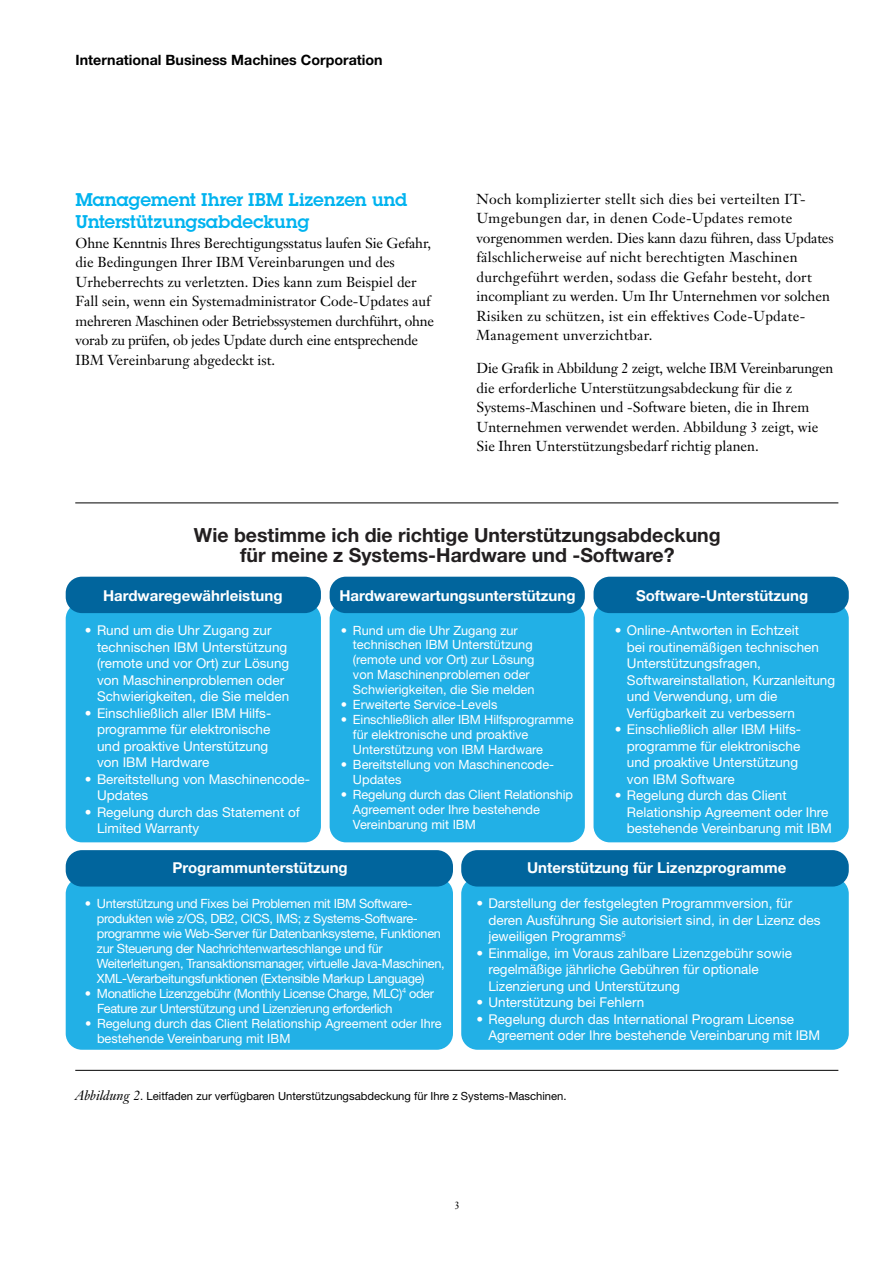
<style>
.page{position:relative;width:893px;height:1263px;background:#fff}
.page>*{position:absolute;margin:0;border:0;box-sizing:border-box;transform-origin:0 0}
.t1{font:700 19.5px/19.5px "Helvetica Neue";color:#221f20;text-align:center}
.t2{font:18px/22.5px "Lubalin Demifor IBM";color:#00b3ef}
.t3{font:700 15px "Helvetica Neue";color:#fff}
.t4{font:14.25px/19.5px "Janson Text LT Pro";color:#000}
.t5{font:14.25px/19.5px "Janson Text LT Pro";letter-spacing:.02em;color:#000}
.t6{font:700 14.25px "Helvetica Neue";color:#000}
.t7{font:13.5px/16.5px "Helvetica Neue";color:#fff}
.t8{font:12.75px/15px "Helvetica Neue";color:#fff}
.t9{font:12.75px/15px "Helvetica Neue";letter-spacing:-.02em;color:#fff}
.t10{font:11.25px "Helvetica Neue";color:#000}
.t11{font:10.5px "Janson Text LT Pro";color:#000}
.s1{font-family:"Janson Text LT Pro";font-style:italic;font-size:13.5px}
</style>
<div class="page">
<div style="left:66px;top:877px;width:387px;height:173px;background:#22b0e6;border-radius:16px"></div>
<div style="left:461px;top:877px;width:388px;height:173px;background:#22b0e6;border-radius:16px"></div>
<div style="left:66px;top:603px;width:255px;height:239px;background:#22b0e6;border-radius:16px"></div>
<div style="left:593px;top:603px;width:256px;height:239px;background:#22b0e6;border-radius:16px"></div>
<div style="left:330px;top:603px;width:255px;height:239px;background:#22b0e6;border-radius:16px"></div>
<div style="left:66px;top:577px;width:255px;height:36px;background:#01659d;border-radius:16px"></div>
<div style="left:593px;top:577px;width:256px;height:36px;background:#01659d;border-radius:16px"></div>
<div style="left:330px;top:577px;width:255px;height:36px;background:#01659d;border-radius:16px"></div>
<div style="left:66px;top:850px;width:387px;height:36px;background:#01659d;border-radius:16px"></div>
<div style="left:461px;top:850px;width:388px;height:36px;background:#01659d;border-radius:16px"></div>
<hr style="left:75px;top:1070px;width:763px;height:1px;background:#000">
<hr style="left:75px;top:502px;width:763px;height:1px;background:#000">
<p class="t6" style="left:76px;top:51px;width:309px">International Business Machines Corporation</p>
<h2 class="t2" style="left:76px;top:188px;width:333px">Management Ihrer IBM Lizenzen und<br>Unterstützungsabdeckung</h2>
<p class="t4" style="left:76px;top:233px;width:360px">Ohne Kenntnis Ihres Berechtigungsstatus laufen Sie Gefahr, die Bedingungen Ihrer IBM Vereinbarungen und des Urheberrechts zu verletzten. Dies kann zum Beispiel der Fall sein, wenn ein Systemadministrator Code-Updates auf mehreren Maschinen oder Betriebssystemen durchführt, ohne vorab zu prüfen, ob jedes Update durch eine entsprechende IBM Vereinbarung abgedeckt ist.</p>
<p class="t5" style="left:476px;top:189px;width:359px">Noch komplizierter stellt sich dies bei verteilten IT-Umgebungen dar, in denen Code-Updates remote vorgenommen werden. Dies kann dazu führen, dass Updates fälschlicherweise auf nicht berechtigten Maschinen durchgeführt werden, sodass die Gefahr besteht, dort incompliant zu werden. Um Ihr Unternehmen vor solchen Risiken zu schützen, ist ein effektives Code-Update-Management unverzichtbar.</p>
<p class="t4" style="left:476px;top:358px;width:358px">Die Grafik in Abbildung 2 zeigt, welche IBM Vereinbarungen die erforderliche Unterstützungsabdeckung für die z Systems-Maschinen und -Software bieten, die in Ihrem Unternehmen verwendet werden. Abbildung 3 zeigt, wie Sie Ihren Unterstützungsbedarf richtig planen.</p>
<h1 class="t1" style="left:194px;top:525px;width:528px">Wie bestimme ich die richtige Unterstützungsabdeckung für meine z Systems-Hardware und -Software?</h1>
<p class="t3" style="left:103px;top:586px;width:181px">Hardwaregewährleistung</p>
<p class="t3" style="left:339px;top:586px;width:238px">Hardwarewartungsunterstützung</p>
<p class="t3" style="left:636px;top:586px;width:174px">Software-Unterstützung</p>
<p class="t7" style="left:97px;top:622px;width:194px;text-indent:-12px">• Rund um die Uhr Zugang zur technischen IBM Unterstützung (remote und vor Ort) zur Lösung von Maschinenproblemen oder<br>Schwierigkeiten, die Sie melden</p>
<p class="t7" style="left:97px;top:704px;width:176px;text-indent:-12px">• Einschließlich aller IBM Hilfs&shy;programme für elektronische und proaktive Unterstützung von IBM Hardware</p>
<p class="t7" style="left:97px;top:770px;width:215px;text-indent:-12px">• Bereitstellung von Maschinencode-<br>Updates</p>
<p class="t7" style="left:97px;top:803px;width:204px;text-indent:-12px">• Regelung durch das Statement of<br>Limited Warranty</p>
<p class="t8" style="left:353px;top:622px;width:183px;text-indent:-12px">• Rund um die Uhr Zugang zur technischen IBM Unterstützung (remote und vor Ort) zur Lösung von Maschinenproblemen oder<br>Schwierigkeiten, die Sie melden</p>
<p class="t8" style="left:341px;top:697px;width:158px">• Erweiterte Service-Levels</p>
<p class="t8" style="left:353px;top:712px;width:222px;text-indent:-12px">• Einschließlich aller IBM Hilfsprogramme für elektronische und proaktive<br>Unterstützung von IBM Hardware</p>
<p class="t8" style="left:353px;top:757px;width:203px;text-indent:-12px">• Bereitstellung von Maschinencode-<br>Updates</p>
<p class="t8" style="left:353px;top:787px;width:222px;text-indent:-12px">• Regelung durch das Client Relationship<br>Agreement oder Ihre bestehende<br>Vereinbarung mit IBM</p>
<p class="t7" style="left:627px;top:622px;width:210px;text-indent:-12px">• Online-Antworten in Echtzeit<br>bei routinemäßigen technischen<br>Unterstützungsfragen,<br>Softwareinstallation, Kurzanleitung und Verwendung, um die<br>Verfügbarkeit zu verbessern</p>
<p class="t7" style="left:627px;top:721px;width:176px;text-indent:-12px">• Einschließlich aller IBM Hilfs&shy;programme für elektronische und proaktive Unterstützung von IBM Software</p>
<p class="t7" style="left:627px;top:787px;width:206px;text-indent:-12px">• Regelung durch das Client<br>Relationship Agreement oder Ihre bestehende Vereinbarung mit IBM</p>
<p class="t3" style="left:172px;top:859px;width:177px">Programmunterstützung</p>
<p class="t3" style="left:527px;top:859px;width:261px">Unterstützung für Lizenzprogramme</p>
<p class="t9" style="left:97px;top:895px;width:349px;text-indent:-12px">• Unterstützung und Fixes bei Problemen mit IBM Software&shy;produkten wie z/OS, DB2, CICS, IMS; z Systems-Software&shy;programme wie Web-Server für Datenbanksysteme, Funktionen zur Steuerung der Nachrichtenwarteschlange und für Weiterleitungen, Transaktionsmanager, virtuelle Java-Maschinen, XML-Verarbeitungsfunktionen (Extensible Markup Language)</p>
<p class="t9" style="left:97px;top:985px;width:338px;text-indent:-12px">• Monatliche Lizenzgebühr (Monthly License Charge, MLC)<sup>4</sup> oder<br>Feature zur Unterstützung und Lizenzierung erforderlich</p>
<p class="t8" style="left:97px;top:1015px;width:346px;text-indent:-12px">• Regelung durch das Client Relationship Agreement oder Ihre bestehende Vereinbarung mit IBM</p>
<p class="t7" style="left:488px;top:895px;width:334px;text-indent:-12px">• Darstellung der festgelegten Programmversion, für deren Ausführung Sie autorisiert sind, in der Lizenz des jeweiligen Programms<sup>5</sup></p>
<p class="t7" style="left:488px;top:944px;width:305px;text-indent:-12px">• Einmalige, im Voraus zahlbare Lizenzgebühr sowie regelmäßige jährliche Gebühren für optionale<br>Lizenzierung und Unterstützung</p>
<p class="t7" style="left:476px;top:994px;width:170px">• Unterstützung bei Fehlern</p>
<p class="t7" style="left:488px;top:1010px;width:333px;text-indent:-12px">• Regelung durch das International Program License<br>Agreement oder Ihre bestehende Vereinbarung mit IBM</p>
<p class="t10" style="left:75px;top:1090px;width:493px"><span class="s1">Abbildung 2</span>. Leitfaden zur verfügbaren Unterstützungsabdeckung für Ihre z Systems-Maschinen.</p>
<p class="t11" style="left:455px;top:1198px;width:7px">3</p>
</div>
